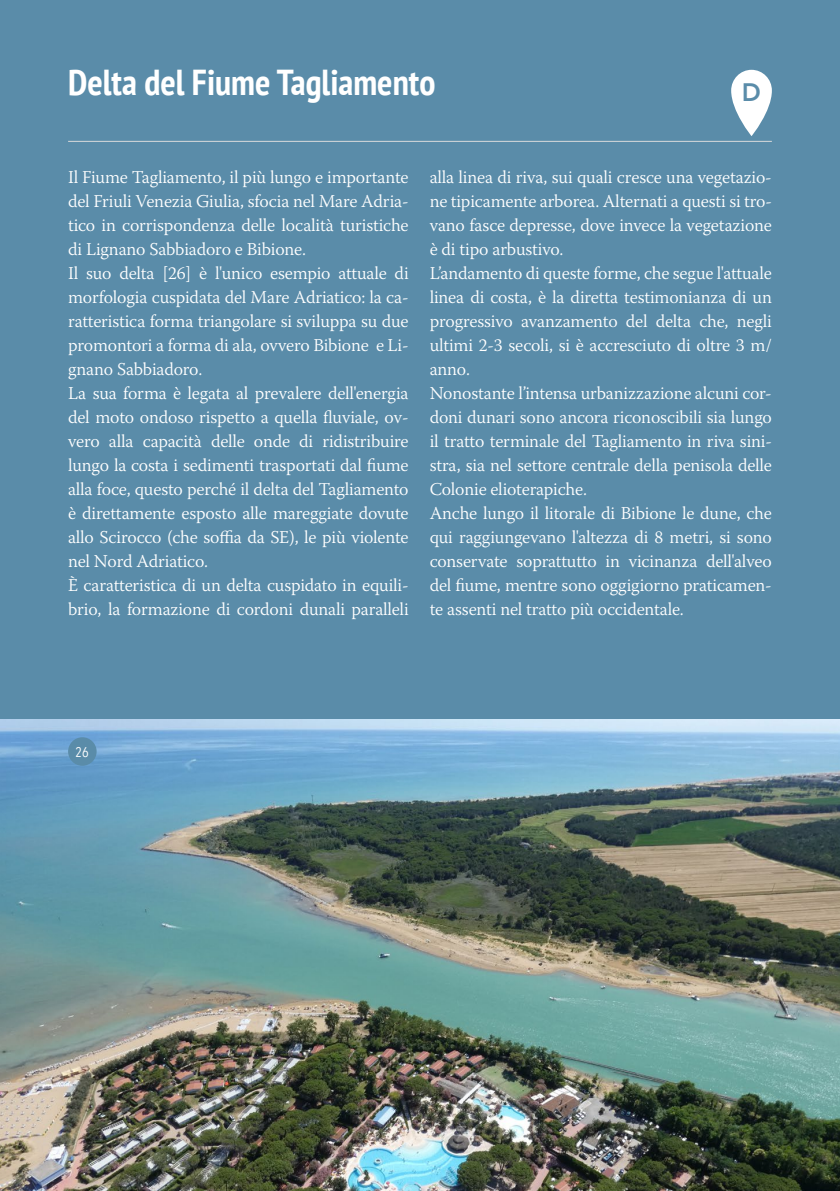
<style>
.page{position:relative;width:840px;height:1191px;background:#fff}
.page>*{position:absolute;margin:0;border:0;box-sizing:border-box;transform-origin:0 0}
.t1{font:700 condensed 36px "PT Sans";color:#fff}
.t2{font:800 25px "Avenir LT Std";color:#5a8ca9}
.t3{font:300 18px/24px "Warnock Pro";letter-spacing:-.01em;color:#fff}
.t4{font:14px "Avenir Next Condensed";color:#fff}
</style>
<div class="page">
<div style="left:0;top:0;width:839px;height:720px;background:#5a8ca9"></div>
<img style="left:0;top:720px;width:839px;height:471px">
<div style="left:68px;top:737px;width:29px;height:28px;background:#5a8ca9;border-radius:50%"></div>
<hr style="left:68px;top:141px;width:703px;height:1px;background:#d9dadb">
<svg style="left:730px;top:70px;width:41px;height:66px"></svg>
<h1 class="t1" style="left:68px;top:58px;width:368px">Delta del Fiume Tagliamento</h1>
<h2 class="t2" style="left:741px;top:77px;width:21px">D</h2>
<p class="t3" style="left:68px;top:165px;width:342px">Il Fiume Tagliamento, il più lungo e importante del Friuli Venezia Giulia, sfocia nel Mare Adria&shy;tico in corrispondenza delle località turistiche di Lignano Sabbiadoro e Bibione.<br>Il suo delta [26] è l'unico esempio attuale di morfologia cuspidata del Mare Adriatico: la ca&shy;ratteristica forma triangolare si sviluppa su due promontori a forma di ala, ovvero Bibione e Li&shy;gnano Sabbiadoro.<br>La sua forma è legata al prevalere dell'energia del moto ondoso rispetto a quella fluviale, ov&shy;vero alla capacità delle onde di ridistribuire lungo la costa i sedimenti trasportati dal fiume alla foce, questo perché il delta del Tagliamento è direttamente esposto alle mareggiate dovute allo Scirocco (che soffia da SE), le più violente nel Nord Adriatico.<br>È caratteristica di un delta cuspidato in equili&shy;brio, la formazione di cordoni dunali paralleli</p>
<p class="t3" style="left:429px;top:165px;width:343px">alla linea di riva, sui quali cresce una vegetazio&shy;ne tipicamente arborea. Alternati a questi si tro&shy;vano fasce depresse, dove invece la vegetazione è di tipo arbustivo.<br>L’andamento di queste forme, che segue l'attuale linea di costa, è la diretta testimonianza di un progressivo avanzamento del delta che, negli ultimi 2-3 secoli, si è accresciuto di oltre 3 m/ anno.<br>Nonostante l’intensa urbanizzazione alcuni cor&shy;doni dunari sono ancora riconoscibili sia lungo il tratto terminale del Tagliamento in riva sini&shy;stra, sia nel settore centrale della penisola delle Colonie elioterapiche.<br>Anche lungo il litorale di Bibione le dune, che qui raggiungevano l'altezza di 8 metri, si sono conservate soprattutto in vicinanza dell'alveo del fiume, mentre sono oggigiorno praticamen&shy;te assenti nel tratto più occidentale.</p>
<p class="t4" style="left:76px;top:743px;width:15px">26</p>
</div>
